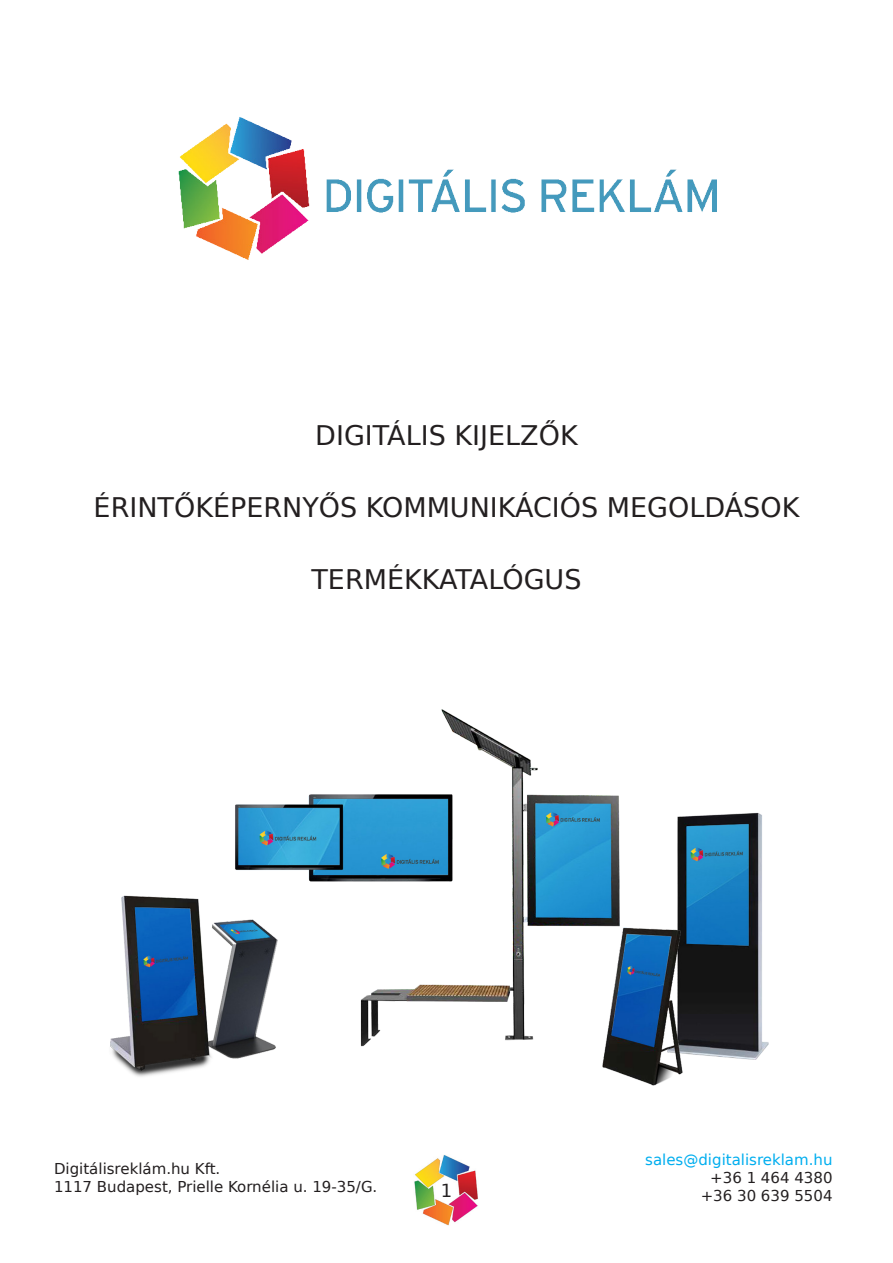
<style>
.page{position:relative;width:893px;height:1263px;background:#fff}
.page>*{position:absolute;margin:0;border:0;box-sizing:border-box;transform-origin:0 0}
.t1{font:27px "DejaVu Sans";color:#231f20}
.t2{font:18px "DejaVu Sans";color:#231f20}
.t3{font:15px/18px "DejaVu Sans";color:#231f20;text-align:right}
.t4{font:15px "DejaVu Sans";color:#00aeef}
</style>
<div class="page">
<img style="left:414px;top:1155px;width:64px;height:70px">
<img style="left:178px;top:117px;width:538px;height:143px">
<img style="left:110px;top:709px;width:659px;height:377px">
<p class="t1" style="left:315px;top:413px;width:264px">DIGITÁLIS KIJELZŐK</p>
<p class="t1" style="left:94px;top:485px;width:707px">ÉRINTŐKÉPERNYŐS KOMMUNIKÁCIÓS MEGOLDÁSOK</p>
<p class="t1" style="left:311px;top:557px;width:272px">TERMÉKKATALÓGUS</p>
<p class="t3" style="left:54px;top:1159px;width:325px;text-align:left">Digitálisreklám.hu Kft.<br>1117 Budapest, Prielle Kornélia u. 19-35/G.</p>
<p class="t2" style="left:441px;top:1175px;width:13px">1</p>
<p class="t4" style="left:645px;top:1147px;width:189px">sales@digitalisreklam.hu</p>
<p class="t3" style="left:701px;top:1168px;width:133px">+36 1 464 4380 +36 30 639 5504</p>
</div>
